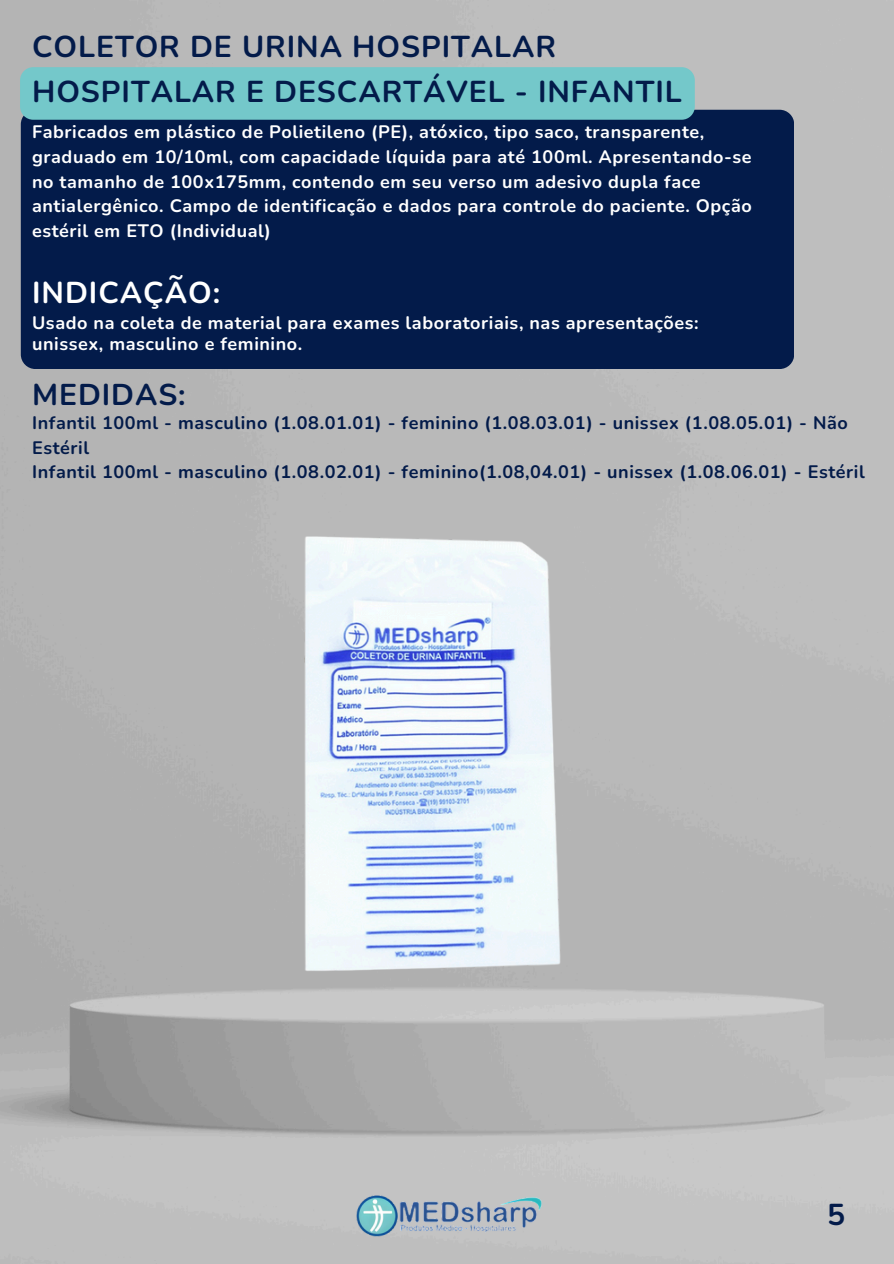
<style>
.page{position:relative;width:894px;height:1264px;background:#fff}
.page>*{position:absolute;margin:0;border:0;box-sizing:border-box;transform-origin:0 0}
.t1{font:700 30.15px "Nunito";letter-spacing:.03em;color:#031b4a}
.t2{font:700 30.15px "Nunito";letter-spacing:.03em;color:#fff}
.t3{font:700 30px "Nunito";letter-spacing:.03em;color:#031b4a}
.t4{font:700 18px/24.8px "Nunito";letter-spacing:.03em;color:#fff}
.t5{font:700 18px/24.8px "Nunito";letter-spacing:.03em;color:#031b4a}
</style>
<div class="page">
<img style="left:0;top:0;width:893px;height:1263px">
<img style="left:138px;top:459px;width:579px;height:579px">
<img style="left:341px;top:1110px;width:211px;height:153px">
<div style="left:21px;top:110px;width:772px;height:259px;background:#031b4a;border-radius:15px"></div>
<div style="left:20px;top:67px;width:674px;height:53px;background:#74c8ca;border-radius:13px"></div>
<h1 class="t1" style="left:32px;top:26px;width:525px">COLETOR DE URINA HOSPITALAR</h1>
<h1 class="t1" style="left:32px;top:72px;width:651px">HOSPITALAR E DESCARTÁVEL - INFANTIL</h1>
<p class="t4" style="left:32px;top:120px;width:721px">Fabricados em plástico de Polietileno (PE), atóxico, tipo saco, transparente, graduado em 10/10ml, com capacidade líquida para até 100ml. Apresentando-se no tamanho de 100x175mm, contendo em seu verso um adesivo dupla face antialergênico. Campo de identificação e dados para controle do paciente. Opção estéril em ETO (Individual)</p>
<h1 class="t2" style="left:32px;top:273px;width:189px">INDICAÇÃO:</h1>
<p class="t4" style="left:32px;top:312px;width:667px;line-height:21.3px">Usado na coleta de material para exames laboratoriais, nas apresentações: unissex, masculino e feminino.</p>
<p class="t3" style="left:32px;top:375px;width:155px">MEDIDAS:</p>
<h1 class="t5" style="left:32px;top:410px;width:817px">Infantil 100ml - masculino (1.08.01.01) - feminino (1.08.03.01) - unissex (1.08.05.01) - Não<br>Estéril</h1>
<p class="t5" style="left:32px;top:460px;width:833px">Infantil 100ml - masculino (1.08.02.01) - feminino(1.08,04.01) - unissex (1.08.06.01) - Estéril</p>
<p class="t1" style="left:827px;top:1194px;width:20px">5</p>
</div>
